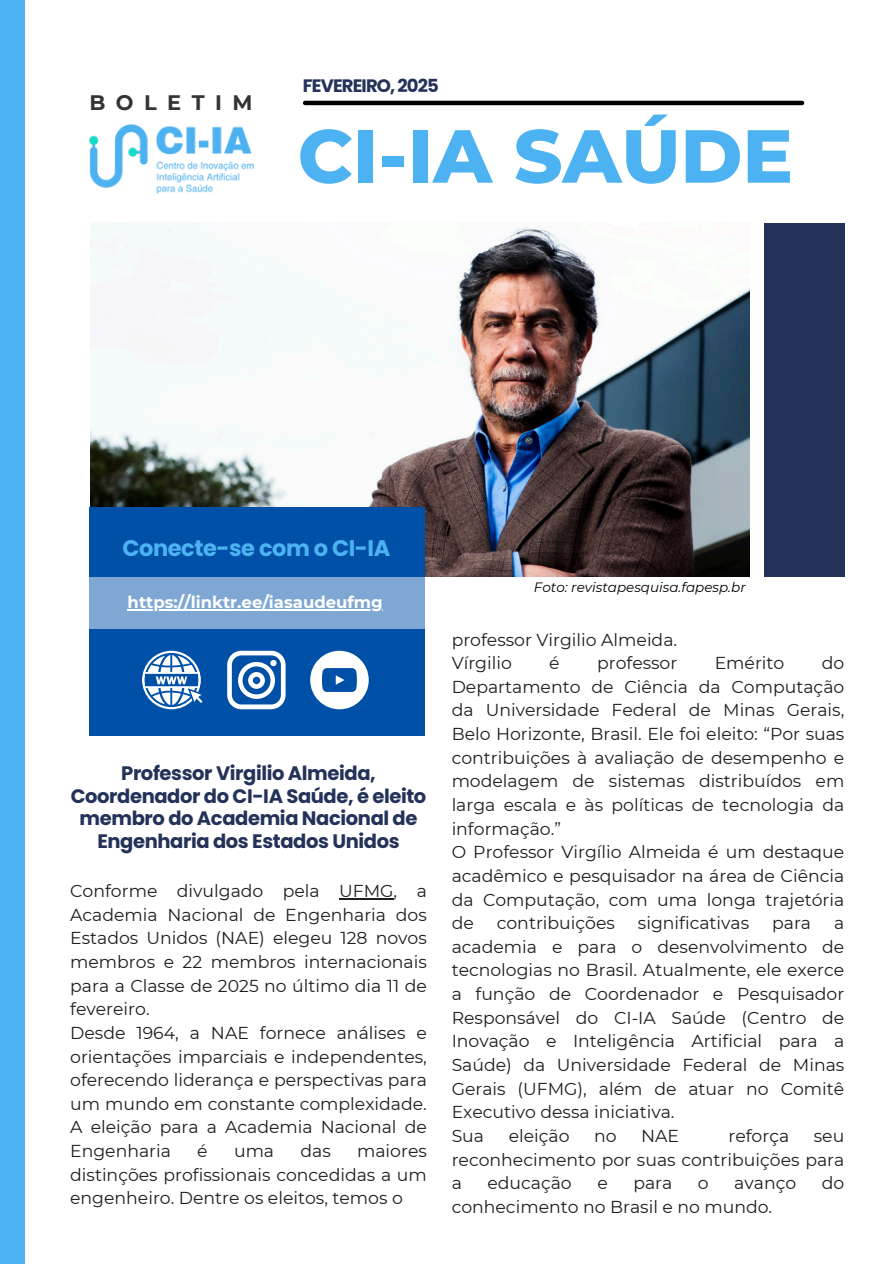
<style>
.page{position:relative;width:894px;height:1264px;background:#fff}
.page>*{position:absolute;margin:0;border:0;box-sizing:border-box;transform-origin:0 0}
.t1{font:800 75px "Montserrat";color:#4db2f2}
.t2{font:700 22.5px "Poppins";letter-spacing:-.02em;color:#4db2f2}
.t3{font:700 21px "Montserrat";letter-spacing:.5em;color:#343434}
.t4{font:700 19.5px/22.5px "Poppins";letter-spacing:-.02em;color:#243259;text-align:center}
.t5{font:700 18px "Poppins";letter-spacing:-.05em;color:#243259}
.t6{font:17.25px/23.7px "Montserrat";color:#1e1e1e;text-align:justify}
.t7{font:700 16.5px "Montserrat";color:#fff}
.t8{font:italic 13.5px "Montserrat";color:#000}
</style>
<div class="page">
<div style="left:0;top:0;width:24px;height:1263px;background:#4db2f2"></div>
<hr style="left:305px;top:101px;width:496px;height:4px;background:#000">
<img style="left:90px;top:227px;width:659px;height:350px">
<div style="left:90px;top:507px;width:335px;height:228px;background:#0050a8"></div>
<div style="left:764px;top:223px;width:80px;height:354px;background:#243259"></div>
<img style="left:89px;top:125px;width:165px;height:69px">
<div style="left:90px;top:577px;width:337px;height:51px;background:#7fa7d3"></div>
<svg style="left:227px;top:650px;width:58px;height:59px"></svg>
<svg style="left:142px;top:650px;width:60px;height:59px"></svg>
<svg style="left:310px;top:650px;width:58px;height:59px"></svg>
<hr style="left:339px;top:898px;width:54px;height:1px;background:#1e1e1e">
<hr style="left:128px;top:609px;width:254px;height:1px;background:#fff">
<p class="t3" style="left:89px;top:89px;width:165px">BOLETIM</p>
<h1 class="t5" style="left:303px;top:73px;width:137px">FEVEREIRO, 2025</h1>
<p class="t1" style="left:297px;top:110px;width:496px">CI-IA SAÚDE</p>
<h3 class="t2" style="left:122px;top:532px;width:269px">Conecte-se com o CI-IA</h3>
<p class="t7" style="left:128px;top:592px;width:256px">https://linktr.ee/iasaudeufmg</p>
<h6 class="t4" style="left:71px;top:762px;width:357px">Professor Virgilio Almeida,<br>Coordenador do CI-IA Saúde, é eleito membro do Academia Nacional de<br>Engenharia dos Estados Unidos</h6>
<p class="t6" style="left:70px;top:879px;width:358px">Conforme divulgado pela UFMG, a Academia Nacional de Engenharia dos Estados Unidos (NAE) elegeu 128 novos membros e 22 membros internacionais para a Classe de 2025 no último dia 11 de fevereiro.</p>
<p class="t6" style="left:70px;top:1020px;width:358px">Desde 1964, a NAE fornece análises e orientações imparciais e independentes, oferecendo liderança e perspectivas para um mundo em constante complexidade.<br>A eleição para a Academia Nacional de Engenharia</p>
<p class="t6" style="left:70px;top:1138px;width:358px;text-indent:287px">maiores distinções profissionais concedidas a um engenheiro. Dentre os eleitos, temos o</p>
<p class="t6" style="left:197px;top:1138px;width:12px">é</p>
<p class="t6" style="left:234px;top:1138px;width:42px">uma</p>
<p class="t6" style="left:300px;top:1138px;width:32px">das</p>
<p class="t8" style="left:533px;top:579px;width:213px">Foto: revistapesquisa.fapesp.br</p>
<p class="t6" style="left:451px;top:627px;width:227px">professor Virgilio Almeida.</p>
<p class="t6" style="left:451px;top:651px;width:62px">Vírgilio</p>
<p class="t6" style="left:549px;top:651px;width:12px">é</p>
<p class="t6" style="left:597px;top:651px;width:82px">professor</p>
<p class="t6" style="left:714px;top:651px;width:71px">Emérito</p>
<p class="t6" style="left:451px;top:651px;width:394px;text-indent:370px">do Departamento de Ciência da Computação da Universidade Federal de Minas Gerais, Belo Horizonte, Brasil. Ele foi eleito: “Por suas contribuições à avaliação de desempenho e modelagem de sistemas distribuídos em larga escala e às políticas de tecnologia da informação.”</p>
<p class="t6" style="left:451px;top:840px;width:394px">O Professor Virgílio Almeida é um destaque acadêmico e pesquisador na área de Ciência da Computação, com uma longa trajetória de</p>
<p class="t6" style="left:496px;top:911px;width:120px">contribuições</p>
<p class="t6" style="left:637px;top:911px;width:113px">significativas</p>
<p class="t6" style="left:772px;top:911px;width:40px">para</p>
<p class="t6" style="left:451px;top:911px;width:394px;text-indent:382px">a academia e para o desenvolvimento de tecnologias no Brasil. Atualmente, ele exerce a função de Coordenador e Pesquisador Responsável do CI-IA Saúde (Centro de Inovação e Inteligência Artificial para a Saúde) da Universidade Federal de Minas Gerais (UFMG), além de atuar no Comitê Executivo dessa iniciativa.</p>
<p class="t6" style="left:451px;top:1123px;width:34px">Sua</p>
<p class="t6" style="left:508px;top:1123px;width:62px">eleição</p>
<p class="t6" style="left:594px;top:1123px;width:24px">no</p>
<p class="t6" style="left:641px;top:1123px;width:39px">NAE</p>
<p class="t6" style="left:728px;top:1123px;width:62px">reforça</p>
<p class="t6" style="left:451px;top:1123px;width:394px;text-indent:362px">seu reconhecimento por suas contribuições para a</p>
<p class="t6" style="left:487px;top:1171px;width:86px">educação</p>
<p class="t6" style="left:597px;top:1171px;width:12px">e</p>
<p class="t6" style="left:633px;top:1171px;width:40px">para</p>
<p class="t6" style="left:697px;top:1171px;width:12px">o</p>
<p class="t6" style="left:734px;top:1171px;width:63px">avanço</p>
<p class="t6" style="left:821px;top:1171px;width:24px">do</p>
<p class="t6" style="left:451px;top:1194px;width:322px">conhecimento no Brasil e no mundo.</p>
</div>
